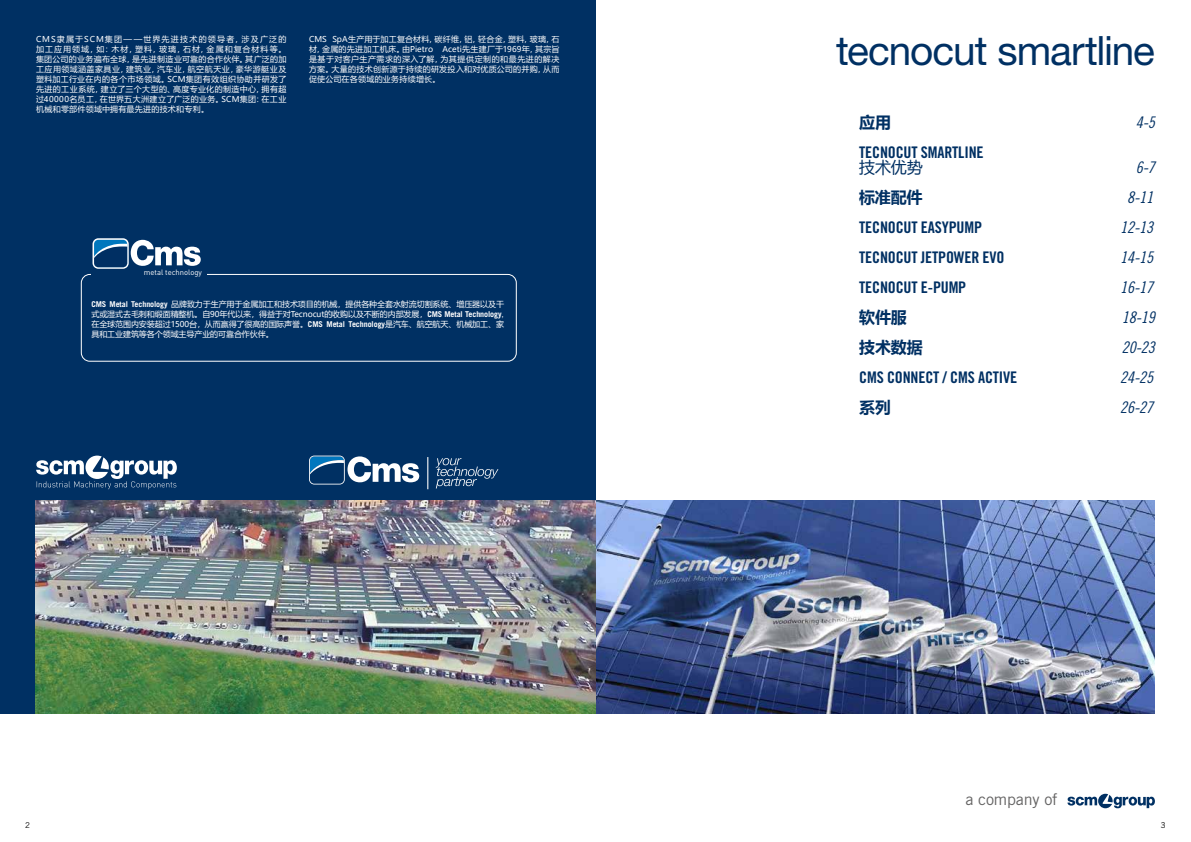
<style>
.page{position:relative;width:1191px;height:842px;background:#fff}
.page>*{position:absolute;margin:0;border:0;box-sizing:border-box;transform-origin:0 0}
.t1{font:40.5px "Helvetica Neue LT Std";letter-spacing:-.025em;color:#003063}
.t2{font:16.1px "Trade Gothic LT Std";letter-spacing:-.01em;color:#646363}
.t3{font:16px "Trade Gothic LT Std Bd Cn 20";letter-spacing:-.01em;color:#003063}
.t4{font:16px "Trade Gothic LT Std Cn 18 Obl";letter-spacing:-.01em;color:#003063}
.t5{font:700 16px "Microsoft Ya Hei";letter-spacing:-.01em;color:#003063}
.t6{font:16px "Microsoft Ya Hei";color:#003063}
.t7{font:8px/10px "Microsoft Ya Hei";letter-spacing:.025em;color:#fff;text-align:justify}
.t8{font:8px "Trade Gothic LT Std";color:#000}
.t9{font:7.7px "DIN Pro";color:#fff}
.s1{font-family:"Trade Gothic LT Std";font-weight:700}
.s2{font-family:"Trade Gothic LT Std"}
</style>
<div class="page">
<svg style="left:1067px;top:794px;width:87px;height:14px"></svg>
<img style="left:595px;top:501px;width:560px;height:212px">
<img style="left:0;top:0;width:595px;height:713px">
<svg style="left:309px;top:456px;width:110px;height:28px"></svg>
<svg style="left:436px;top:458px;width:62px;height:30px;background:#28507b"></svg>
<hr style="left:427px;top:457px;width:1px;height:32px;background:#fff">
<svg style="left:36px;top:456px;width:141px;height:33px"></svg>
<div style="left:81px;top:274px;width:436px;height:88px;border:1px solid #fff;border-radius:9px"></div>
<div style="left:91px;top:262px;width:116px;height:20px;background:#003063"></div>
<svg style="left:90px;top:238px;width:111px;height:45px"></svg>
<p class="t7" style="left:36px;top:34px;width:252px">CMS隶属于SCM集团——世界先进技术的领导者，涉及广泛的加工应用领域，如：木材，塑料，玻璃，石材，金属和复合材料等。集团公司的业务遍布全球，是先进制造业可靠的合作伙伴。其广泛的加工应用领域涵盖家具业，建筑业，汽车业，航空航天业，豪华游艇业及塑料加工行业在内的各个市场领域。SCM集团有效组织协助并研发了先进的工业系统，建立了三个大型的、高度专业化的制造中心，拥有超过40000名员工，在世界五大洲建立了广泛的业务。SCM集团：在工业机械和零部件领域中拥有最先进的技术和专利。</p>
<p class="t7" style="left:309px;top:34px;width:252px">CMS SpA生产用于加工复合材料，碳纤维，铝，轻合金，塑料，玻璃，石材，金属的先进加工机床。由Pietro Aceti先生建厂于1969年，其宗旨是基于对客户生产需求的深入了解，为其提供定制的和最先进的解决方案。大量的技术创新源于持续的研发投入和对优质公司的并购，从而促使公司在各领域的业务持续增长。</p>
<p class="t9" style="left:144px;top:267px;width:60px">metal technology</p>
<p class="t7" style="left:91px;top:299px;width:414px"><span class="s1">CMS Metal Technology</span> 品牌致力于生产用于金属加工和技术项目的机械，提供各种全套水射流切割系统、增压器以及干式或湿式去毛刺和缎面精整机。自90年代以来，得益于对Tecnocut的收购以及不断的内部发展，<span class="s1">CMS Metal Technology</span><span class="s2">,</span>在全球范围内安装超过1500台，从而赢得了很高的国际声誉。<span class="s1">CMS Metal Technology</span>是汽车、航空航天、机械加工、家具和工业建筑等各个领域主导产业的可靠合作伙伴。</p>
<h1 class="t1" style="left:836px;top:26px;width:320px">tecnocut smartline</h1>
<h3 class="t5" style="left:859px;top:111px;width:33px">应用</h3>
<h3 class="t4" style="left:1135px;top:113px;width:21px">4-5</h3>
<h3 class="t3" style="left:859px;top:142px;width:126px">TECNOCUT SMARTLINE</h3>
<h3 class="t6" style="left:859px;top:156px;width:65px">技术优势</h3>
<h3 class="t4" style="left:1135px;top:157px;width:21px">6-7</h3>
<h3 class="t5" style="left:859px;top:186px;width:65px">标准配件</h3>
<h3 class="t4" style="left:1127px;top:187px;width:28px">8-11</h3>
<h3 class="t3" style="left:859px;top:217px;width:124px">TECNOCUT EASYPUMP</h3>
<h3 class="t4" style="left:1120px;top:217px;width:35px">12-13</h3>
<h3 class="t3" style="left:859px;top:247px;width:147px">TECNOCUT JETPOWER EVO</h3>
<h3 class="t4" style="left:1120px;top:247px;width:35px">14-15</h3>
<h3 class="t3" style="left:859px;top:277px;width:109px">TECNOCUT E-PUMP</h3>
<h3 class="t4" style="left:1120px;top:277px;width:35px">16-17</h3>
<h3 class="t5" style="left:859px;top:306px;width:49px">软件服</h3>
<h3 class="t4" style="left:1121px;top:307px;width:35px">18-19</h3>
<h3 class="t5" style="left:859px;top:336px;width:65px">技术数据</h3>
<h3 class="t4" style="left:1121px;top:337px;width:35px">20-23</h3>
<h3 class="t3" style="left:859px;top:367px;width:160px">CMS CONNECT / CMS ACTIVE</h3>
<h3 class="t4" style="left:1120px;top:367px;width:35px">24-25</h3>
<h3 class="t5" style="left:859px;top:396px;width:33px">系列</h3>
<h3 class="t4" style="left:1120px;top:397px;width:35px">26-27</h3>
<h2 class="t2" style="left:965px;top:790px;width:93px">a company of</h2>
<p class="t8" style="left:25px;top:820px;width:6px">2</p>
<p class="t8" style="left:1160px;top:820px;width:6px">3</p>
</div>
